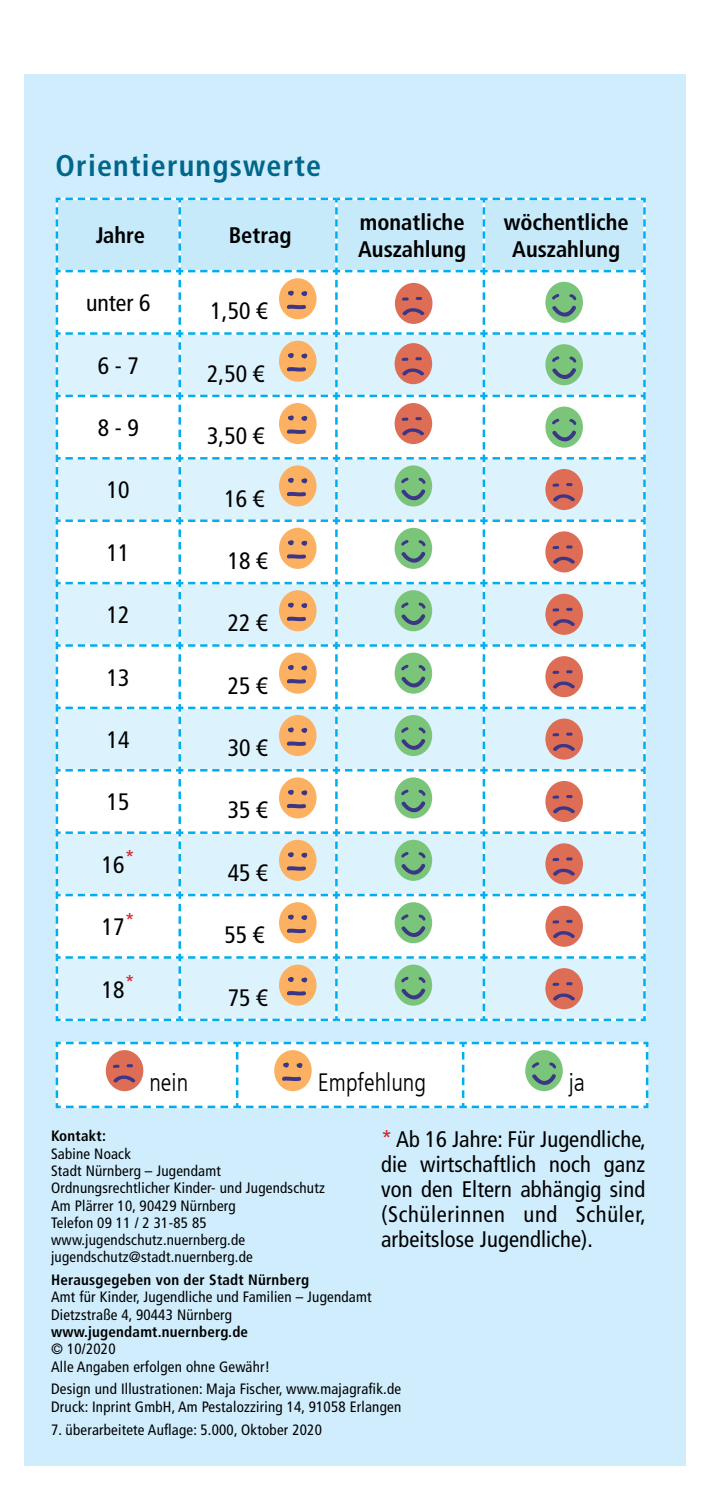
<style>
.page{position:relative;width:709px;height:1489px;background:#fff}
.page>*{position:absolute;margin:0;border:0;box-sizing:border-box;transform-origin:0 0}
.t1{font:700 condensed 30px "Frutiger LT Com";letter-spacing:.04em;color:#00668a}
.t2{font:300 condensed 25px "Frutiger LT Com";color:#000}
.t3{font:condensed 23.75px "Frutiger LT Com";color:#000}
.t4{font:condensed 22.5px/25px "Frutiger LT Com";letter-spacing:.005em;color:#000;text-align:justify}
.t5{font:700 condensed 22.5px/27px "Frutiger LT Com";color:#000}
.t6{font:condensed 15px/17.2px "Frutiger LT Com";letter-spacing:.015em;color:#000}
.t7{font:700 condensed 15px "Frutiger LT Com";letter-spacing:.015em;color:#000}
.s1{color:#d2232a}
</style>
<div class="page">
<div style="left:25px;top:74px;width:661px;height:1392px;background:#cfedfc"></div>
<svg style="left:55px;top:197px;width:591px;height:825px"></svg>
<svg style="left:55px;top:1041px;width:594px;height:68px;background:#eaf0f0"></svg>
<h1 class="t1" style="left:56px;top:148px;width:267px">Orientierungswerte</h1>
<h3 class="t5" style="left:96px;top:222px;width:51px">Jahre</h3>
<h3 class="t5" style="left:229px;top:222px;width:64px">Betrag</h3>
<h3 class="t3" style="left:86px;top:289px;width:66px">unter 6</h3>
<h3 class="t3" style="left:210px;top:297px;width:58px">1,50 €</h3>
<h3 class="t3" style="left:98px;top:351px;width:43px">6 - 7</h3>
<h3 class="t3" style="left:207px;top:359px;width:58px">2,50 €</h3>
<h3 class="t3" style="left:98px;top:414px;width:43px">8 - 9</h3>
<h3 class="t3" style="left:207px;top:422px;width:58px">3,50 €</h3>
<h3 class="t3" style="left:107px;top:476px;width:24px">10</h3>
<h3 class="t3" style="left:224px;top:484px;width:41px">16 €</h3>
<h3 class="t3" style="left:107px;top:538px;width:24px">11</h3>
<h3 class="t3" style="left:228px;top:547px;width:41px">18 €</h3>
<h3 class="t3" style="left:107px;top:601px;width:24px">12</h3>
<h3 class="t3" style="left:228px;top:609px;width:41px">22 €</h3>
<h3 class="t3" style="left:107px;top:663px;width:24px">13</h3>
<h3 class="t3" style="left:228px;top:671px;width:41px">25 €</h3>
<h3 class="t3" style="left:107px;top:726px;width:24px">14</h3>
<h3 class="t3" style="left:228px;top:734px;width:41px">30 €</h3>
<h3 class="t3" style="left:107px;top:788px;width:24px">15</h3>
<h3 class="t3" style="left:228px;top:796px;width:41px">35 €</h3>
<h3 class="t3" style="left:102px;top:850px;width:34px">16<sup>*</sup></h3>
<h3 class="t3" style="left:228px;top:858px;width:41px">45 €</h3>
<h3 class="t3" style="left:102px;top:913px;width:34px">17<sup>*</sup></h3>
<h3 class="t3" style="left:102px;top:975px;width:34px">18<sup>*</sup></h3>
<h3 class="t3" style="left:224px;top:921px;width:41px">55 €</h3>
<h3 class="t3" style="left:228px;top:983px;width:41px">75 €</h3>
<h3 class="t5" style="left:358px;top:209px;width:109px">monatliche<br>Auszahlung</h3>
<h3 class="t5" style="left:503px;top:209px;width:127px;text-align:center">wöchentliche<br>Auszahlung</h3>
<h2 class="t2" style="left:149px;top:1068px;width:40px">nein</h2>
<h2 class="t2" style="left:318px;top:1068px;width:110px">Empfehlung</h2>
<h2 class="t2" style="left:569px;top:1068px;width:18px">ja</h2>
<h3 class="t4" style="left:381px;top:1126px;width:266px"><span class="s1">*</span> Ab 16 Jahre: Für Jugendliche, die wirtschaftlich noch ganz von den Eltern abhängig sind (Schülerinnen und Schüler, arbeitslose Jugendliche).</h3>
<p class="t7" style="left:51px;top:1127px;width:56px">Kontakt:</p>
<p class="t6" style="left:51px;top:1144px;width:275px">Sabine Noack<br>Stadt Nürnberg – Jugendamt<br>Ordnungsrechtlicher Kinder- und Jugendschutz<br>Am Plärrer 10, 90429 Nürnberg<br>Telefon 09 11 / 2 31-85 85 www.jugendschutz.nuernberg.de jugendschutz@stadt.nuernberg.de</p>
<p class="t7" style="left:51px;top:1270px;width:259px">Herausgegeben von der Stadt Nürnberg</p>
<p class="t6" style="left:51px;top:1288px;width:322px">Amt für Kinder, Jugendliche und Familien – Jugendamt<br>Dietzstraße 4, 90443 Nürnberg</p>
<p class="t7" style="left:51px;top:1322px;width:199px">www.jugendamt.nuernberg.de</p>
<p class="t6" style="left:51px;top:1340px;width:221px">© 10/2020<br>Alle Angaben erfolgen ohne Gewähr!</p>
<p class="t6" style="left:51px;top:1380px;width:352px">Design und Illustrationen: Maja Fischer, www.majagrafik.de<br>Druck: Inprint GmbH, Am Pestalozziring 14, 91058 Erlangen</p>
<p class="t6" style="left:51px;top:1420px;width:272px">7. überarbeitete Auflage: 5.000, Oktober 2020</p>
</div>
